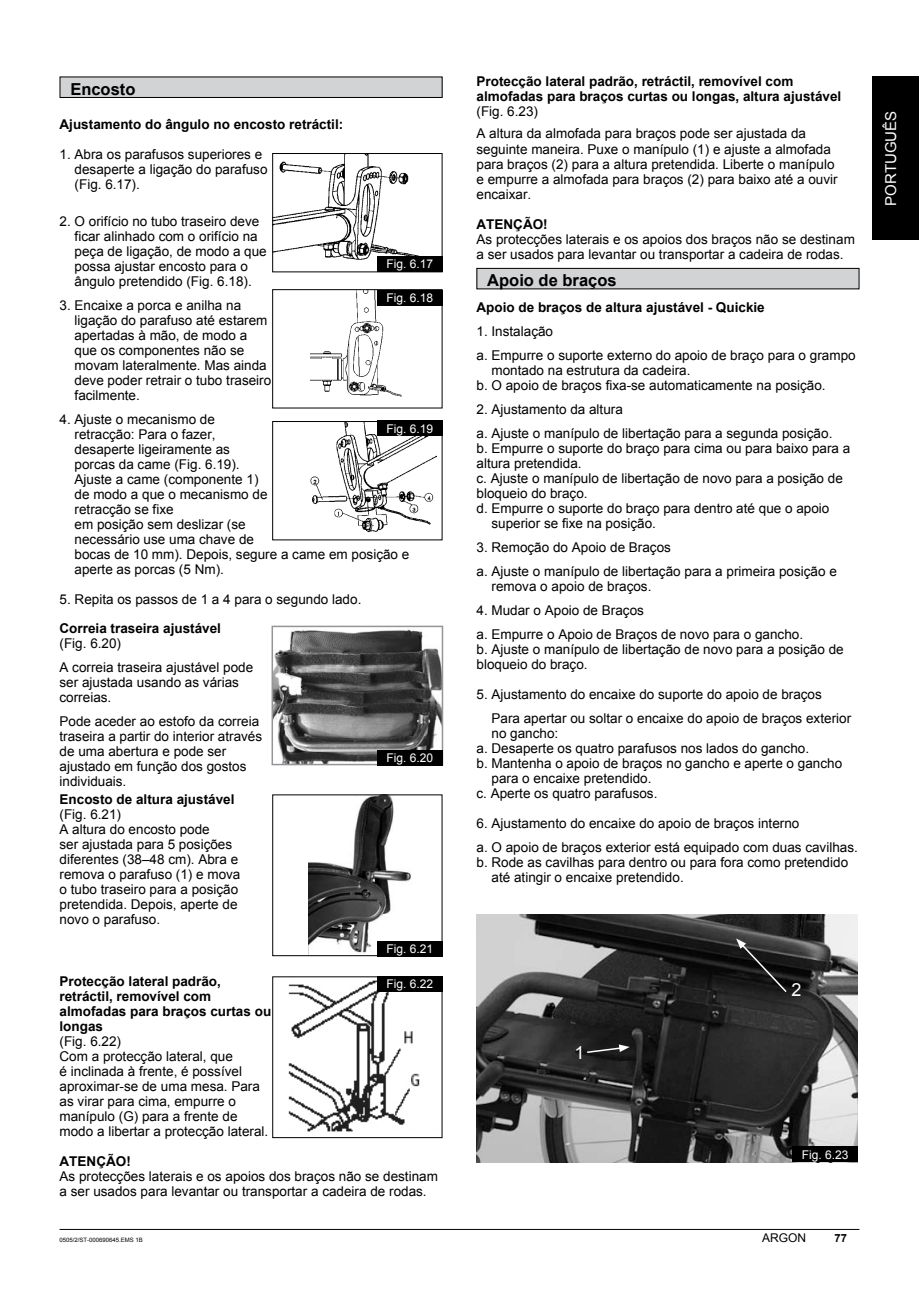
<style>
.page{position:relative;width:919px;height:1289px;background:#fff}
.page>*{position:absolute;margin:0;border:0;box-sizing:border-box;transform-origin:0 0}
.t1{font:18px "Arial";color:#fff}
.t2{font:700 16.5px "Arial";color:#000}
.t3{font:15px "Arial";color:#fff}
.t4{font:13.5px/15px "Arial";color:#000}
.t5{font:700 13.5px/15px "Arial";color:#000}
.t6{font:12px "Arial";color:#fff}
.t7{font:12px "Arial";color:#000}
.t8{font:700 11.25px "Arial";color:#000}
.t9{font:6px "Arial";color:#000}
</style>
<div class="page">
<hr style="left:60px;top:1228px;width:799px;height:1px;background:#000">
<div style="left:872px;top:77px;width:46px;height:163px;background:#000"></div>
<div style="left:60px;top:77px;width:382px;height:20px;background:#d1d3d4"></div>
<div style="left:60px;top:77px;width:382px;height:21px;border:1px solid #000"></div>
<div style="left:477px;top:268px;width:382px;height:21px;background:#d1d3d4"></div>
<div style="left:476px;top:268px;width:383px;height:21px;border:1px solid #000"></div>
<img style="left:310px;top:423px;width:126px;height:110px">
<div style="left:272px;top:421px;width:170px;height:119px;border:1px solid #000"></div>
<div style="left:377px;top:420px;width:65px;height:16px;background:#000"></div>
<img style="left:310px;top:291px;width:91px;height:106px">
<div style="left:272px;top:289px;width:170px;height:119px;border:1px solid #000"></div>
<div style="left:377px;top:290px;width:65px;height:15px;background:#000"></div>
<img style="left:274px;top:155px;width:145px;height:105px">
<div style="left:272px;top:153px;width:170px;height:119px;border:1px solid #000"></div>
<div style="left:377px;top:256px;width:65px;height:15px;background:#000"></div>
<img style="left:274px;top:629px;width:166px;height:133px">
<div style="left:271px;top:625px;width:172px;height:140px;border:2px solid #939598"></div>
<div style="left:377px;top:750px;width:65px;height:15px;background:#000"></div>
<img style="left:308px;top:796px;width:104px;height:158px">
<div style="left:272px;top:794px;width:170px;height:162px;border:1px solid #000"></div>
<div style="left:377px;top:941px;width:65px;height:15px;background:#000"></div>
<img style="left:288px;top:980px;width:152px;height:152px">
<div style="left:377px;top:975px;width:65px;height:16px;background:#000"></div>
<img style="left:476px;top:914px;width:381px;height:248px">
<div style="left:792px;top:1146px;width:65px;height:15px;background:#000"></div>
<svg style="left:585px;top:1044px;width:44px;height:9px"></svg>
<svg style="left:736px;top:938px;width:52px;height:55px;background:#2a2a2a"></svg>
<p class="t2" style="left:70px;top:78px;width:67px">Encosto</p>
<p class="t5" style="left:60px;top:117px;width:285px">Ajustamento do ângulo no encosto retráctil:</p>
<p class="t4" style="left:75px;top:147px;width:194px;text-indent:-15px">1. Abra os parafusos superiores e desaperte a ligação do parafuso (Fig. 6.17).</p>
<p class="t4" style="left:75px;top:213px;width:194px;text-indent:-15px">2. O orifício no tubo traseiro deve ficar alinhado com o orifício na peça de ligação, de modo a que possa ajustar encosto para o ângulo pretendido (Fig. 6.18).</p>
<p class="t4" style="left:75px;top:297px;width:198px;text-indent:-15px">3. Encaixe a porca e anilha na ligação do parafuso até estarem apertadas à mão, de modo a que os componentes não se movam lateralmente. Mas ainda deve poder retrair o tubo traseiro facilmente.</p>
<p class="t4" style="left:75px;top:411px;width:336px;text-indent:-15px">4. Ajuste o mecanismo de<br>retracção: Para o fazer,<br>desaperte ligeiramente as<br>porcas da came (Fig. 6.19).<br>Ajuste a came (componente 1)<br>de modo a que o mecanismo de<br>retracção se fixe<br>em posição sem deslizar (se<br>necessário use uma chave de<br>bocas de 10 mm). Depois, segure a came em posição e aperte as porcas (5 Nm).</p>
<p class="t4" style="left:60px;top:591px;width:303px">5. Repita os passos de 1 a 4 para o segundo lado.</p>
<p class="t6" style="left:386px;top:256px;width:48px">Fig. 6.17</p>
<p class="t6" style="left:386px;top:290px;width:48px">Fig. 6.18</p>
<p class="t6" style="left:386px;top:420px;width:48px">Fig. 6.19</p>
<p class="t5" style="left:60px;top:621px;width:163px">Correia traseira ajustável</p>
<p class="t4" style="left:60px;top:631px;width:195px;line-height:24px">(Fig. 6.20)<br>A correia traseira ajustável pode</p>
<p class="t4" style="left:60px;top:674px;width:181px">ser ajustada usando as várias correias.</p>
<p class="t4" style="left:60px;top:713px;width:204px">Pode aceder ao estofo da correia traseira a partir do interior através de uma abertura e pode ser ajustado em função dos gostos individuais.</p>
<p class="t5" style="left:60px;top:792px;width:176px">Encosto de altura ajustável</p>
<p class="t4" style="left:60px;top:807px;width:182px">(Fig. 6.21)<br>A altura do encosto pode<br>ser ajustada para 5 posições diferentes (38–48 cm). Abra e remova o parafuso (1) e mova o tubo traseiro para a posição pretendida. Depois, aperte de novo o parafuso.</p>
<p class="t6" style="left:386px;top:750px;width:48px">Fig. 6.20</p>
<p class="t6" style="left:386px;top:941px;width:48px">Fig. 6.21</p>
<p class="t6" style="left:386px;top:975px;width:48px">Fig. 6.22</p>
<p class="t5" style="left:60px;top:973px;width:213px">Protecção lateral padrão, retráctil, removível com almofadas para braços curtas ou longas</p>
<p class="t4" style="left:60px;top:1033px;width:210px">(Fig. 6.22)<br>Com a protecção lateral, que<br>é inclinada à frente, é possível aproximar-se de uma mesa. Para as virar para cima, empurre o manípulo (G) para a frente de modo a libertar a protecção lateral.</p>
<p class="t5" style="left:60px;top:1153px;width:10px">ATEN</p>
<p class="t5" style="left:96px;top:1153px;width:36px">ÇÃO!</p>
<p class="t4" style="left:60px;top:1168px;width:380px">As protecções laterais e os apoios dos braços não se destinam a ser usados para levantar ou transportar a cadeira de rodas.</p>
<p class="t9" style="left:60px;top:1235px;width:85px">0505/2/ST-000690645.EMS 1B</p>
<p class="t5" style="left:476px;top:75px;width:366px">Protecção lateral padrão, retráctil, removível com almofadas para braços curtas ou longas, altura ajustável</p>
<p class="t4" style="left:476px;top:101px;width:331px;line-height:22.2px">(Fig. 6.23)<br>A altura da almofada para braços pode ser ajustada da</p>
<p class="t4" style="left:476px;top:141px;width:362px">seguinte maneira. Puxe o manípulo (1) e ajuste a almofada para braços (2) para a altura pretendida. Liberte o manípulo e empurre a almofada para braços (2) para baixo até a ouvir encaixar.</p>
<p class="t5" style="left:476px;top:217px;width:10px">ATEN</p>
<p class="t5" style="left:513px;top:217px;width:36px">ÇÃO!</p>
<p class="t4" style="left:476px;top:231px;width:380px">As protecções laterais e os apoios dos braços não se destinam a ser usados para levantar ou transportar a cadeira de rodas.</p>
<p class="t2" style="left:487px;top:269px;width:131px">Apoio de braços</p>
<p class="t5" style="left:476px;top:300px;width:290px">Apoio de braços de altura ajustável - Quickie</p>
<p class="t4" style="left:476px;top:319px;width:380px;line-height:24px">1. Instalação<br>a. Empurre o suporte externo do apoio de braço para o grampo</p>
<p class="t4" style="left:476px;top:363px;width:350px;text-indent:15px">montado na estrutura da cadeira.<br>b. O apoio de braços fixa-se automaticamente na posição.</p>
<p class="t4" style="left:476px;top:397px;width:357px;line-height:24px">2. Ajustamento da altura<br>a. Ajuste o manípulo de libertação para a segunda posição.</p>
<p class="t4" style="left:476px;top:441px;width:375px">b. Empurre o suporte do braço para cima ou para baixo para a</p>
<p class="t4" style="left:476px;top:456px;width:107px">altura pretendida.</p>
<p class="t4" style="left:476px;top:471px;width:368px">c. Ajuste o manípulo de libertação de novo para a posição de</p>
<p class="t4" style="left:476px;top:486px;width:113px">bloqueio do braço.</p>
<p class="t4" style="left:476px;top:501px;width:354px">d. Empurre o suporte do braço para dentro até que o apoio</p>
<p class="t4" style="left:491px;top:516px;width:166px">superior se fixe na posição.</p>
<p class="t4" style="left:476px;top:535px;width:362px;line-height:24px">3. Remoção do Apoio de Braços<br>a. Ajuste o manípulo de libertação para a primeira posição e</p>
<p class="t4" style="left:491px;top:579px;width:161px">remova o apoio de braços.</p>
<p class="t4" style="left:476px;top:598px;width:328px;line-height:24px">4. Mudar o Apoio de Braços<br>a. Empurre o Apoio de Braços de novo para o gancho.</p>
<p class="t4" style="left:476px;top:642px;width:368px">b. Ajuste o manípulo de libertação de novo para a posição de bloqueio do braço.</p>
<p class="t4" style="left:491px;top:682px;width:361px;line-height:24px;text-indent:-15px">5. Ajustamento do encaixe do suporte do apoio de braços<br>Para apertar ou soltar o encaixe do apoio de braços exterior</p>
<p class="t4" style="left:491px;top:726px;width:68px">no gancho:</p>
<p class="t4" style="left:476px;top:741px;width:334px">a. Desaperte os quatro parafusos nos lados do gancho.</p>
<p class="t4" style="left:476px;top:756px;width:367px">b. Mantenha o apoio de braços no gancho e aperte o gancho</p>
<p class="t4" style="left:491px;top:771px;width:161px">para o encaixe pretendido.</p>
<p class="t4" style="left:476px;top:786px;width:182px">c. Aperte os quatro parafusos.</p>
<p class="t4" style="left:476px;top:811px;width:383px;line-height:24px">6. Ajustamento do encaixe do apoio de braços interno<br>a. O apoio de braços exterior está equipado com duas cavilhas.</p>
<p class="t4" style="left:491px;top:855px;width:358px;text-indent:-15px">b. Rode as cavilhas para dentro ou para fora como pretendido até atingir o encaixe pretendido.</p>
<p class="t3" style="left:881px;top:206px;width:97px;rotate:-90deg">PORTUGUÊS</p>
<p class="t3" style="left:881px;top:191px;width:67px;rotate:-90deg">ENGLISH</p>
<h1 class="t1" style="left:574px;top:1040px;width:12px">1</h1>
<h1 class="t1" style="left:791px;top:978px;width:12px">2</h1>
<p class="t6" style="left:801px;top:1146px;width:48px">Fig. 6.23</p>
<p class="t7" style="left:762px;top:1230px;width:46px">ARGON</p>
<p class="t8" style="left:834px;top:1230px;width:14px">77</p>
</div>
